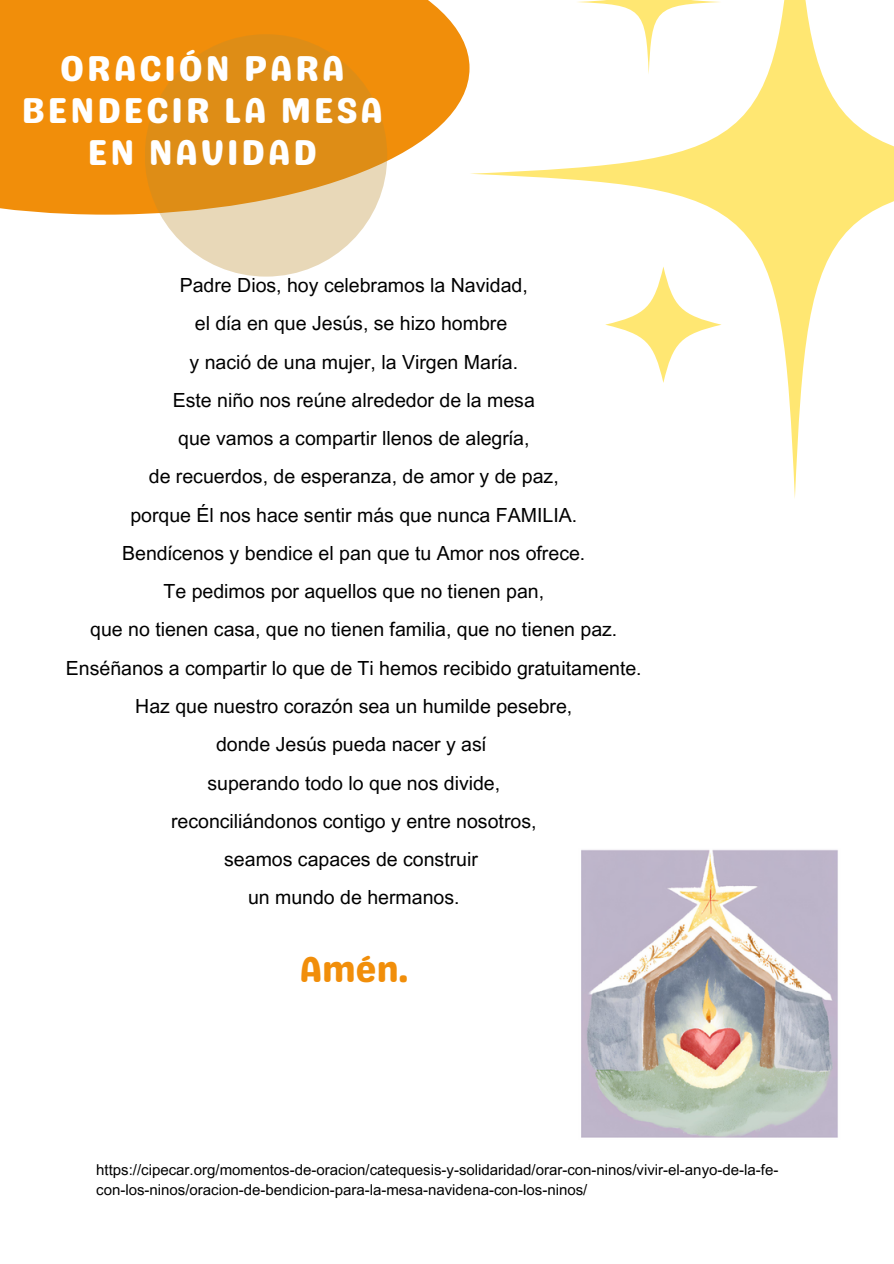
<style>
.page{position:relative;width:894px;height:1264px;background:#fff}
.page>*{position:absolute;margin:0;border:0;box-sizing:border-box;transform-origin:0 0}
.t1{font:36px "Genty Sans";color:#f18e0a}
.t2{font:35.85px/42px "Genty Sans";letter-spacing:.065em;color:#fff;text-align:center}
.t3{font:19.5px "Arial MT Pro";color:#000}
.t4{font:15px/20.2px "Arial MT Pro";color:#000}
</style>
<div class="page">
<div style="left:0;top:0;width:469px;height:215px;background:#f18e0a"></div>
<svg style="left:145px;top:34px;width:242px;height:242px;background:#e0a245"></svg>
<img style="left:581px;top:849px;width:257px;height:289px">
<svg style="left:469px;top:0;width:424px;height:498px"></svg>
<svg style="left:576px;top:0;width:145px;height:75px"></svg>
<svg style="left:872px;top:0;width:21px;height:102px"></svg>
<h3 class="t2" style="left:22px;top:47px;width:363px">ORACIÓN PARA<br>BENDECIR LA MESA<br>EN NAVIDAD</h3>
<h1 class="t3" style="left:180px;top:278px;width:349px">Padre Dios, hoy celebramos la Navidad,</h1>
<p class="t3" style="left:195px;top:316px;width:314px">el día en que Jesús, se hizo hombre</p>
<h3 class="t3" style="left:189px;top:354px;width:330px">y nació de una mujer, la Virgen María.</h3>
<h3 class="t3" style="left:173px;top:393px;width:363px">Este niño nos reúne alrededor de la mesa</h3>
<h3 class="t3" style="left:178px;top:431px;width:353px">que vamos a compartir llenos de alegría,</h3>
<h3 class="t3" style="left:149px;top:469px;width:411px">de recuerdos, de esperanza, de amor y de paz,</h3>
<h3 class="t3" style="left:130px;top:507px;width:448px">porque Él nos hace sentir más que nunca FAMILIA.</h3>
<h3 class="t3" style="left:122px;top:546px;width:464px">Bendícenos y bendice el pan que tu Amor nos ofrece.</h3>
<h3 class="t3" style="left:163px;top:584px;width:382px">Te pedimos por aquellos que no tienen pan,</h3>
<h3 class="t3" style="left:90px;top:622px;width:528px">que no tienen casa, que no tienen familia, que no tienen paz.</h3>
<h3 class="t3" style="left:66px;top:660px;width:577px">Enséñanos a compartir lo que de Ti hemos recibido gratuitamente.</h3>
<h3 class="t3" style="left:135px;top:699px;width:438px">Haz que nuestro corazón sea un humilde pesebre,</h3>
<h3 class="t3" style="left:216px;top:737px;width:271px">donde Jesús pueda nacer y así</h3>
<h3 class="t3" style="left:207px;top:775px;width:294px">superando todo lo que nos divide,</h3>
<h3 class="t3" style="left:171px;top:813px;width:367px">reconciliándonos contigo y entre nosotros,</h3>
<h3 class="t3" style="left:224px;top:852px;width:255px">seamos capaces de construir</h3>
<h3 class="t3" style="left:248px;top:890px;width:213px">un mundo de hermanos.</h3>
<h3 class="t1" style="left:299px;top:947px;width:110px">Amén.</h3>
<p class="t4" style="left:96px;top:1161px;width:683px">https://cipecar.org/momentos-de-oracion/catequesis-y-solidaridad/orar-con-ninos/vivir-el-anyo-de-la-fe&shy;con-los-ninos/oracion-de-bendicion-para-la-mesa-navidena-con-los-ninos/</p>
</div>
